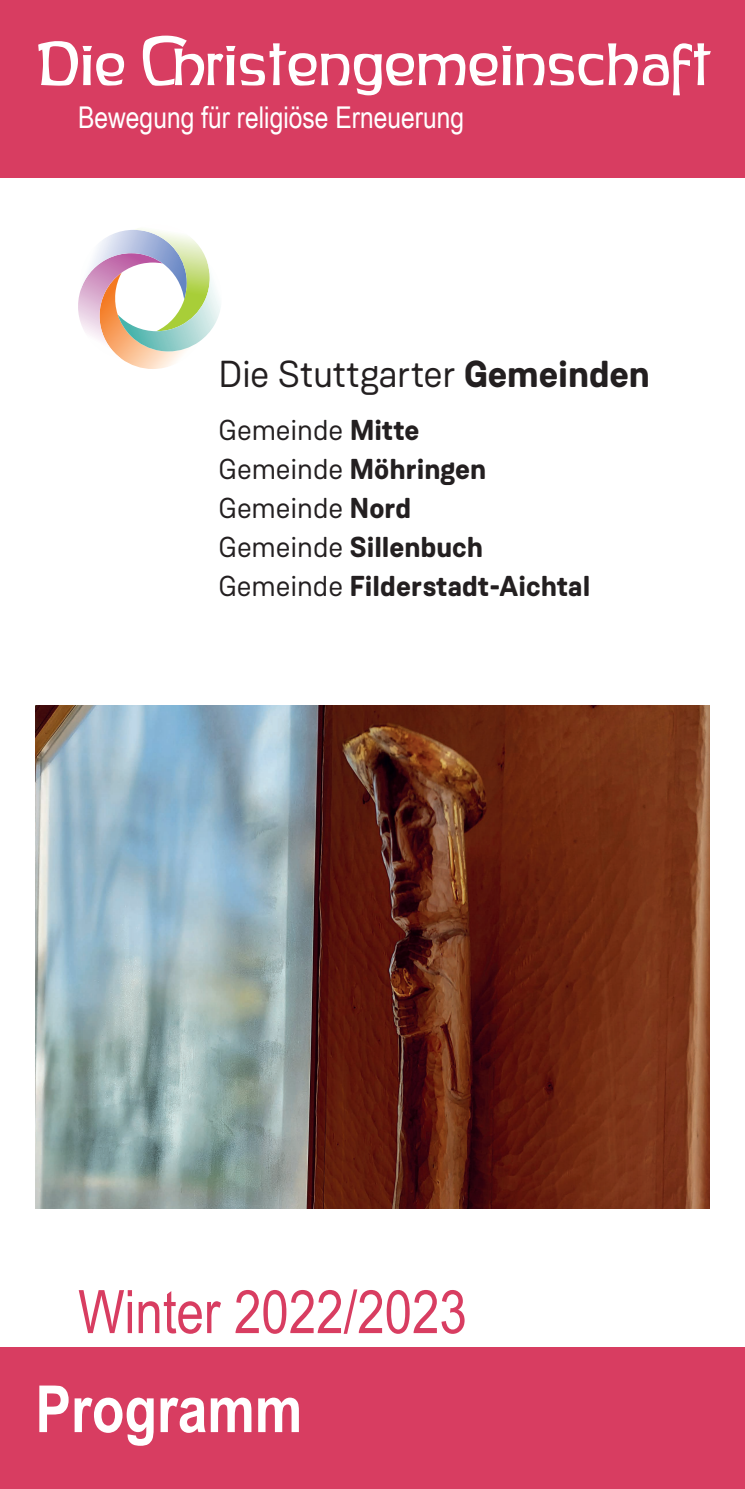
<style>
.page{position:relative;width:745px;height:1489px;background:#fff}
.page>*{position:absolute;margin:0;border:0;box-sizing:border-box;transform-origin:0 0}
.t1{font:65px "CG2210";letter-spacing:-.01em;color:#fff}
.t2{font:700 65px "Arial Narrow";color:#fff}
.t3{font:60px "Arial Narrow";color:#d83d61}
.t4{font:37.5px "Weissenhof Grotesk";letter-spacing:-.01em;color:#231f20}
.t5{font:30px "Arial Narrow";color:#fff}
.t6{font:700 28.75px/38.8px "Weissenhof Grotesk";color:#231f20}
.s1{font-weight:700}
.s2{font-weight:400}
</style>
<div class="page">
<div style="left:0;top:0;width:744px;height:177px;background:#d83d61"></div>
<div style="left:0;top:1346px;width:744px;height:142px;background:#d83d61"></div>
<svg style="left:78px;top:228px;width:143px;height:141px"></svg>
<img style="left:118px;top:314px;width:81px;height:37px">
<img style="left:156px;top:262px;width:54px;height:69px">
<img style="left:35px;top:705px;width:674px;height:503px">
<h1 class="t1" style="left:35px;top:25px;width:677px">Die ðristengemeinschaft</h1>
<p class="t5" style="left:78px;top:95px;width:387px">Bewegung für religiöse Erneuerung</p>
<h3 class="t4" style="left:218px;top:351px;width:432px">Die Stuttgarter <span class="s1">Gemeinden</span></h3>
<p class="t6" style="left:218px;top:411px;width:373px"><span class="s2">Gemeinde</span> Mitte<br><span class="s2">Gemeinde</span> Möhringen<br><span class="s2">Gemeinde</span> Nord<br><span class="s2">Gemeinde</span> Sillenbuch<br><span class="s2">Gemeinde</span> Filderstadt-Aichtal</p>
<h2 class="t3" style="left:78px;top:1267px;width:390px">Winter 2022/2023</h2>
<h1 class="t2" style="left:35px;top:1359px;width:268px">Programm</h1>
</div>
